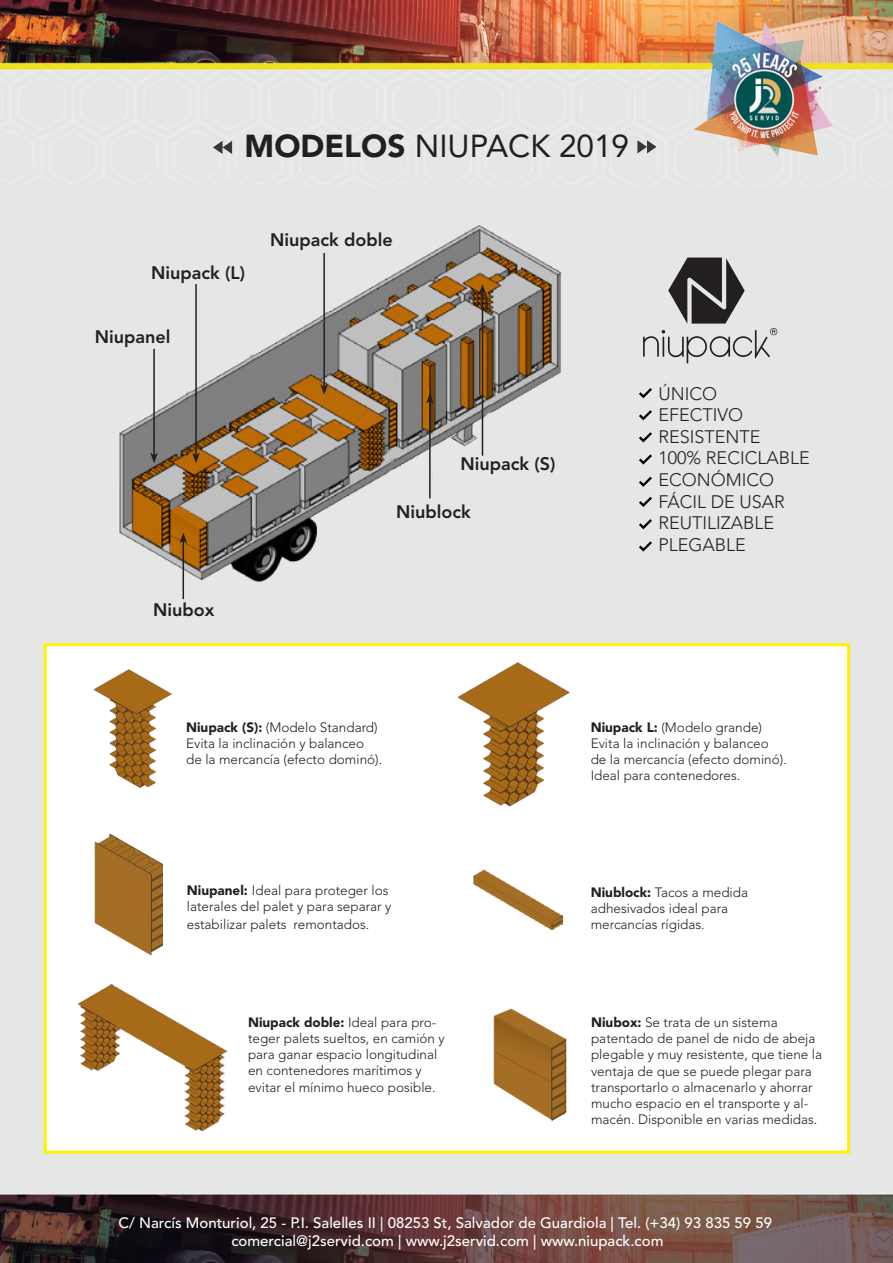
<style>
.page{position:relative;width:893px;height:1263px;background:#fff}
.page>*{position:absolute;margin:0;border:0;box-sizing:border-box;transform-origin:0 0}
.t1{font:31.5px "Avenir LT Std";color:#231f20}
.t2{font:300 18px "Avenir LT Std";color:#231f20}
.t3{font:800 18px "Avenir LT Std";color:#231f20}
.t4{font:500 15px "Avenir LT Std";color:#fff}
.t5{font:300 13.5px/16.2px "Avenir LT Std";color:#231f20}
.s1{font-weight:900}
</style>
<div class="page">
<img style="left:0;top:0;width:893px;height:1263px">
<svg style="left:213px;top:141px;width:19px;height:13px"></svg>
<svg style="left:637px;top:140px;width:20px;height:13px"></svg>
<img style="left:119px;top:224px;width:443px;height:358px">
<hr style="left:195px;top:284px;width:2px;height:171px;background:#231f20">
<svg style="left:192px;top:453px;width:8px;height:10px"></svg>
<hr style="left:323px;top:253px;width:2px;height:133px;background:#231f20">
<svg style="left:320px;top:384px;width:8px;height:11px"></svg>
<hr style="left:153px;top:349px;width:2px;height:106px;background:#231f20">
<svg style="left:150px;top:453px;width:8px;height:10px"></svg>
<hr style="left:482px;top:292px;width:1px;height:164px;background:#231f20">
<svg style="left:479px;top:284px;width:7px;height:11px"></svg>
<hr style="left:429px;top:401px;width:2px;height:97px;background:#231f20">
<svg style="left:426px;top:393px;width:8px;height:11px"></svg>
<img style="left:682px;top:18px;width:166px;height:169px">
<svg style="left:643px;top:258px;width:134px;height:105px;background:#afafaf"></svg>
<div style="left:44px;top:643px;width:806px;height:510px;background:#fff;border:3px solid #fff101"></div>
<img style="left:93px;top:669px;width:78px;height:119px">
<img style="left:95px;top:835px;width:68px;height:120px">
<img style="left:458px;top:663px;width:111px;height:143px">
<img style="left:474px;top:870px;width:88px;height:59px">
<img style="left:77px;top:984px;width:151px;height:147px">
<svg style="left:639px;top:388px;width:13px;height:10px"></svg>
<svg style="left:639px;top:410px;width:13px;height:10px"></svg>
<svg style="left:639px;top:432px;width:13px;height:10px"></svg>
<svg style="left:639px;top:454px;width:13px;height:11px"></svg>
<svg style="left:639px;top:477px;width:13px;height:10px"></svg>
<svg style="left:639px;top:497px;width:13px;height:10px"></svg>
<svg style="left:639px;top:519px;width:13px;height:10px"></svg>
<svg style="left:639px;top:541px;width:13px;height:11px"></svg>
<img style="left:493px;top:1008px;width:73px;height:114px">
<hr style="left:183px;top:541px;width:1px;height:58px;background:#231f20">
<svg style="left:179px;top:533px;width:8px;height:10px"></svg>
<p class="t1" style="left:245px;top:128px;width:386px"><span class="s1">MODELOS</span> NIUPACK 2019</p>
<p class="t3" style="left:151px;top:262px;width:96px">Niupack (L)</p>
<p class="t3" style="left:95px;top:327px;width:77px">Niupanel</p>
<p class="t3" style="left:270px;top:230px;width:124px">Niupack doble</p>
<p class="t3" style="left:153px;top:599px;width:63px">Niubox</p>
<p class="t3" style="left:460px;top:453px;width:97px">Niupack (S)</p>
<p class="t3" style="left:396px;top:501px;width:76px">Niublock</p>
<p class="t2" style="left:658px;top:383px;width:60px">ÚNICO</p>
<p class="t2" style="left:658px;top:404px;width:86px">EFECTIVO</p>
<p class="t2" style="left:658px;top:426px;width:104px">RESISTENTE</p>
<p class="t2" style="left:658px;top:447px;width:153px">100% RECICLABLE</p>
<p class="t2" style="left:658px;top:469px;width:117px">ECONÓMICO</p>
<p class="t2" style="left:658px;top:491px;width:128px">FÁCIL DE USAR</p>
<p class="t2" style="left:658px;top:512px;width:117px">REUTILIZABLE</p>
<p class="t2" style="left:658px;top:534px;width:89px">PLEGABLE</p>
<p class="t5" style="left:186px;top:719px;width:193px"><span class="s1">Niupack (S):</span> (Modelo Standard)</p>
<p class="t5" style="left:186px;top:735px;width:180px">Evita la inclinación y balanceo</p>
<p class="t5" style="left:186px;top:752px;width:198px">de la mercancía (efecto dominó).</p>
<p class="t5" style="left:187px;top:882px;width:206px"><span class="s1">Niupanel:</span> Ideal para proteger los laterales del palet y para separar y</p>
<p class="t5" style="left:187px;top:916px;width:184px">estabilizar palets remontados.</p>
<p class="t5" style="left:248px;top:1014px;width:198px"><span class="s1">Niupack doble:</span> Ideal para pro&shy;teger palets sueltos, en camión y para ganar espacio longitudinal en contenedores marítimos y evitar el mínimo hueco posible.</p>
<p class="t5" style="left:591px;top:719px;width:173px"><span class="s1">Niupack L:</span> (Modelo grande)</p>
<p class="t5" style="left:591px;top:735px;width:180px">Evita la inclinación y balanceo</p>
<p class="t5" style="left:591px;top:751px;width:198px">de la mercancía (efecto dominó).</p>
<p class="t5" style="left:591px;top:767px;width:151px">Ideal para contenedores.</p>
<p class="t5" style="left:591px;top:884px;width:159px"><span class="s1">Niublock:</span> Tacos a medida</p>
<p class="t5" style="left:591px;top:900px;width:139px">adhesivados ideal para</p>
<p class="t5" style="left:591px;top:916px;width:116px">mercancías rígidas.</p>
<p class="t5" style="left:591px;top:1014px;width:233px"><span class="s1">Niubox:</span> Se trata de un sistema patentado de panel de nido de abeja plegable y muy resistente, que tiene la ventaja de que se puede plegar para transportarlo o almacenarlo y ahorrar mucho espacio en el transporte y al&shy;macén. Disponible en varias medidas.</p>
<p class="t4" style="left:119px;top:1214px;width:655px">C/ Narcís Monturiol, 25 - P.I. Salelles II | 08253 St, Salvador de Guardiola | Tel. (+34) 93 835 59 59</p>
<p class="t4" style="left:231px;top:1232px;width:434px">comercial@j2servid.com | www.j2servid.com | www.niupack.com</p>
</div>
